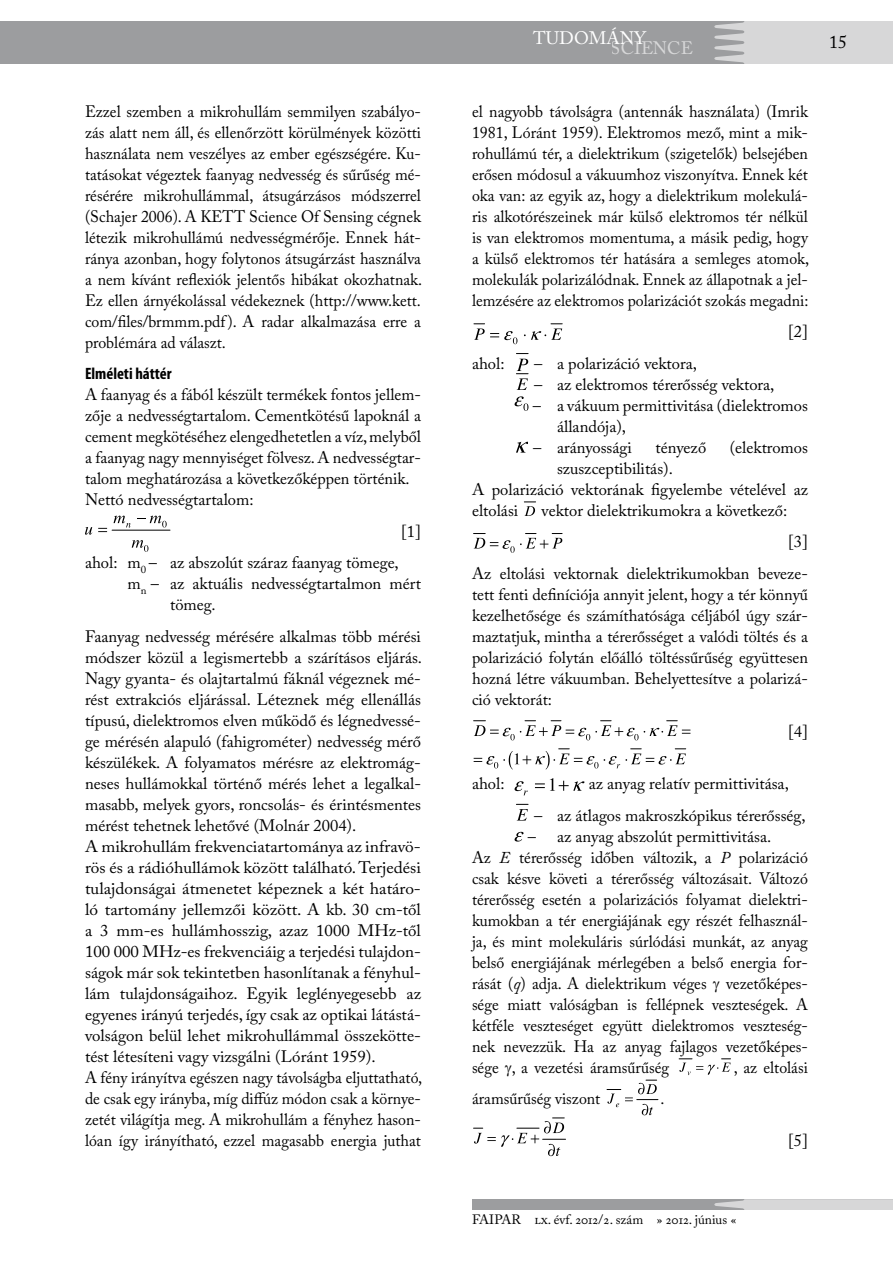
<style>
.page{position:relative;width:893px;height:1263px;background:#fff}
.page>*{position:absolute;margin:0;border:0;box-sizing:border-box;transform-origin:0 0}
.t1{font:18px "Adobe Caslon Pro";color:#fff}
.t2{font:18px "Adobe Caslon Pro";color:#000}
.t3{font:16.5px/21px "Adobe Caslon Pro";color:#000}
.t4{font:16.5px/21px "Adobe Caslon Pro";color:#000;text-align:justify;scale:.96 1}
.t5{font:700 condensed 16.5px "Myriad Pro";color:#000}
.t6{font:13.5px "Adobe Caslon Pro";color:#000}
.s1{font-style:italic}
</style>
<div class="page">
<div style="left:0;top:21px;width:893px;height:43px;background:#9c9d9f"></div>
<div style="left:472px;top:1199px;width:421px;height:11px;background:#9c9d9f"></div>
<svg style="left:714px;top:21px;width:179px;height:43px;background:#d1d1d3"></svg>
<svg style="left:714px;top:1199px;width:179px;height:11px;background:#d0d0d2"></svg>
<hr style="left:112px;top:530px;width:58px;height:1px;background:#000">
<svg style="left:132px;top:540px;width:16px;height:12px"></svg>
<svg style="left:85px;top:527px;width:7px;height:8px"></svg>
<svg style="left:114px;top:516px;width:17px;height:11px"></svg>
<svg style="left:137px;top:516px;width:30px;height:11px"></svg>
<svg style="left:98px;top:528px;width:9px;height:4px"></svg>
<svg style="left:524px;top:323px;width:38px;height:17px"></svg>
<svg style="left:474px;top:323px;width:43px;height:21px"></svg>
<svg style="left:516px;top:353px;width:12px;height:37px"></svg>
<svg style="left:514px;top:396px;width:14px;height:15px"></svg>
<svg style="left:516px;top:442px;width:12px;height:11px"></svg>
<svg style="left:524px;top:502px;width:12px;height:14px"></svg>
<svg style="left:474px;top:533px;width:88px;height:20px"></svg>
<svg style="left:474px;top:720px;width:164px;height:20px"></svg>
<svg style="left:644px;top:720px;width:46px;height:16px"></svg>
<svg style="left:474px;top:748px;width:124px;height:21px"></svg>
<svg style="left:604px;top:748px;width:82px;height:20px"></svg>
<svg style="left:535px;top:778px;width:49px;height:13px"></svg>
<svg style="left:514px;top:781px;width:14px;height:14px"></svg>
<svg style="left:516px;top:804px;width:12px;height:16px"></svg>
<svg style="left:514px;top:832px;width:10px;height:9px"></svg>
<svg style="left:679px;top:1058px;width:52px;height:17px"></svg>
<svg style="left:607px;top:1080px;width:51px;height:35px"></svg>
<svg style="left:474px;top:1117px;width:92px;height:39px"></svg>
<p class="t4" style="left:85px;top:101px;width:353px">Ezzel szemben a mikrohullám semmilyen szabályo&shy;zás alatt nem áll, és ellenőrzött körülmények közötti használata nem veszélyes az ember egészségére. Ku&shy;tatásokat végeztek faanyag nedvesség és sűrűség mé&shy;résérére mikrohullámmal, átsugárzásos módszerrel (Schajer 2006). A KETT Science Of Sensing cégnek létezik mikrohullámú nedvességmérője. Ennek hát&shy;ránya azonban, hogy folytonos átsugárzást használva a nem kívánt reflexiók jelentős hibákat okozhatnak.<br>Ez ellen árnyékolással védekeznek (http://www.kett. com/files/brmmm.pdf ). A radar alkalmazása erre a problémára ad választ.</p>
<p class="t5" style="left:85px;top:364px;width:88px">Elméleti háttér</p>
<p class="t3" style="left:85px;top:384px;width:337px">A faanyag és a fából készült termékek fontos jellem&shy;zője a nedvességtartalom. Cementkötésű lapoknál a cement megkötéséhez elengedhetetlen a víz, melyből a faanyag nagy mennyiséget fölvesz. A nedvességtar&shy;talom meghatározása a következőképpen történik.<br>Nettó nedvességtartalom:</p>
<p class="t3" style="left:401px;top:521px;width:21px">[1]</p>
<p class="t3" style="left:85px;top:552px;width:315px">ahol: m<sub>0</sub> – az abszolút száraz faanyag tömege,</p>
<p class="t3" style="left:128px;top:573px;width:295px">m<sub>n</sub> – az aktuális nedvességtartalmon mért</p>
<p class="t3" style="left:170px;top:594px;width:47px">tömeg.</p>
<p class="t3" style="left:85px;top:626px;width:339px">Faanyag nedvesség mérésére alkalmas több mérési módszer közül a legismertebb a szárításos eljárás.<br>Nagy gyanta- és olajtartalmú fáknál végeznek mé&shy;rést extrakciós eljárással. Léteznek még ellenállás típusú, dielektromos elven működő és légnedvessé&shy;ge mérésén alapuló (fahigrométer) nedvesség mérő készülékek. A folyamatos mérésre az elektromág&shy;neses hullámokkal történő mérés lehet a legalkal&shy;masabb, melyek gyors, roncsolás- és érintésmentes mérést tehetnek lehetővé (Molnár 2004).<br>A mikrohullám frekvenciatartománya az infravö&shy;rös és a rádióhullámok között található. Terjedési tulajdonságai átmenetet képeznek a két határo&shy;ló tartomány jellemzői között. A kb. 30 cm-től a 3 mm-es hullámhosszig, azaz 1000 MHz-től 100 000 MHz-es frekvenciáig a terjedési tulajdon&shy;ságok már sok tekintetben hasonlítanak a fényhul&shy;lám tulajdonságaihoz. Egyik leglényegesebb az egyenes irányú terjedés, így csak az optikai látástá&shy;volságon belül lehet mikrohullámmal összekötte&shy;tést létesíteni vagy vizsgálni (Lóránt 1959).<br>A fény irányítva egészen nagy távolságba eljuttatható, de csak egy irányba, míg diffúz módon csak a környe&shy;zetét világítja meg. A mikrohullám a fényhez hason&shy;lóan így irányítható, ezzel magasabb energia juthat</p>
<p class="t1" style="left:533px;top:28px;width:115px">TUDOMÁNY</p>
<p class="t1" style="left:611px;top:37px;width:84px">SCIENCE</p>
<p class="t4" style="left:472px;top:101px;width:353px">el nagyobb távolságra (antennák használata) (Imrik 1981, Lóránt 1959). Elektromos mező, mint a mik&shy;rohullámú tér, a dielektrikum (szigetelők) belsejében erősen módosul a vákuumhoz viszonyítva. Ennek két oka van: az egyik az, hogy a dielektrikum molekulá&shy;ris alkotórészeinek már külső elektromos tér nélkül is van elektromos momentuma, a másik pedig, hogy a külső elektromos tér hatására a semleges atomok, molekulák polarizálódnak. Ennek az állapotnak a jel&shy;lemzésére az elektromos polarizációt szokás megadni:</p>
<p class="t3" style="left:788px;top:321px;width:21px">[2]</p>
<p class="t3" style="left:472px;top:353px;width:34px">ahol:</p>
<p class="t3" style="left:534px;top:353px;width:164px">– a polarizáció vektora,</p>
<p class="t3" style="left:534px;top:374px;width:242px">– az elektromos térerősség vektora,</p>
<p class="t3" style="left:557px;top:395px;width:252px;text-indent:-24px">– a vákuum permittivitása (dielektromos állandója),</p>
<p class="t3" style="left:533px;top:437px;width:100px">– arányossági</p>
<p class="t3" style="left:655px;top:437px;width:52px">tényező</p>
<p class="t3" style="left:730px;top:437px;width:80px">(elektromos</p>
<p class="t3" style="left:472px;top:458px;width:338px;text-indent:85px">szuszceptibilitás).<br>A polarizáció vektorának figyelembe vételével az eltolási</p>
<p class="t3" style="left:542px;top:500px;width:247px">vektor dielektrikumokra a következő:</p>
<p class="t3" style="left:472px;top:526px;width:337px;line-height:31.5px;text-align:right">[3]<br>Az eltolási vektornak dielektrikumokban beveze-</p>
<p class="t3" style="left:472px;top:584px;width:337px;text-align:justify">tett fenti definíciója annyit jelent, hogy a tér könnyű kezelhetősége és számíthatósága céljából úgy szár&shy;maztatjuk, mintha a térerősséget a valódi töltés és a polarizáció folytán előálló töltéssűrűség együttesen hozná létre vákuumban. Behelyettesítve a polarizá&shy;ció vektorát:</p>
<p class="t3" style="left:788px;top:720px;width:21px">[4]</p>
<p class="t3" style="left:472px;top:773px;width:34px">ahol:</p>
<p class="t3" style="left:589px;top:773px;width:202px">az anyag relatív permittivitása,</p>
<p class="t3" style="left:534px;top:804px;width:273px">– az átlagos makroszkópikus térerősség,</p>
<p class="t3" style="left:472px;top:825px;width:337px;text-indent:56px">– az anyag abszolút permittivitása.<br>Az <span class="s1">E</span> térerősség időben változik, a <span class="s1">P</span> polarizáció csak késve követi a térerősség változásait. Változó térerősség esetén a polarizációs folyamat dielektri&shy;kumokban a tér energiájának egy részét felhasznál&shy;ja, és mint molekuláris súrlódási munkát, az anyag belső energiájának mérlegében a belső energia for&shy;rását (<span class="s1">q</span>) adja. A dielektrikum véges vezetőképes&shy;sége miatt valóságban is fellépnek veszteségek. A kétféle veszteséget együtt dielektromos veszteség&shy;nek nevezzük. Ha az anyag fajlagos vezetőképes&shy;sége , a vezetési áramsűrűség</p>
<p class="t4" style="left:734px;top:1056px;width:79px">, az eltolási</p>
<p class="t4" style="left:472px;top:1088px;width:135px">áramsűrűség viszont</p>
<p class="t4" style="left:661px;top:1088px;width:6px">.</p>
<p class="t3" style="left:788px;top:1130px;width:21px">[5]</p>
<p class="t2" style="left:829px;top:31px;width:19px">15</p>
<p class="t6" style="left:472px;top:1211px;width:266px">FAIPAR lx. évf. 2012/2. szám » 2012. június «</p>
</div>
